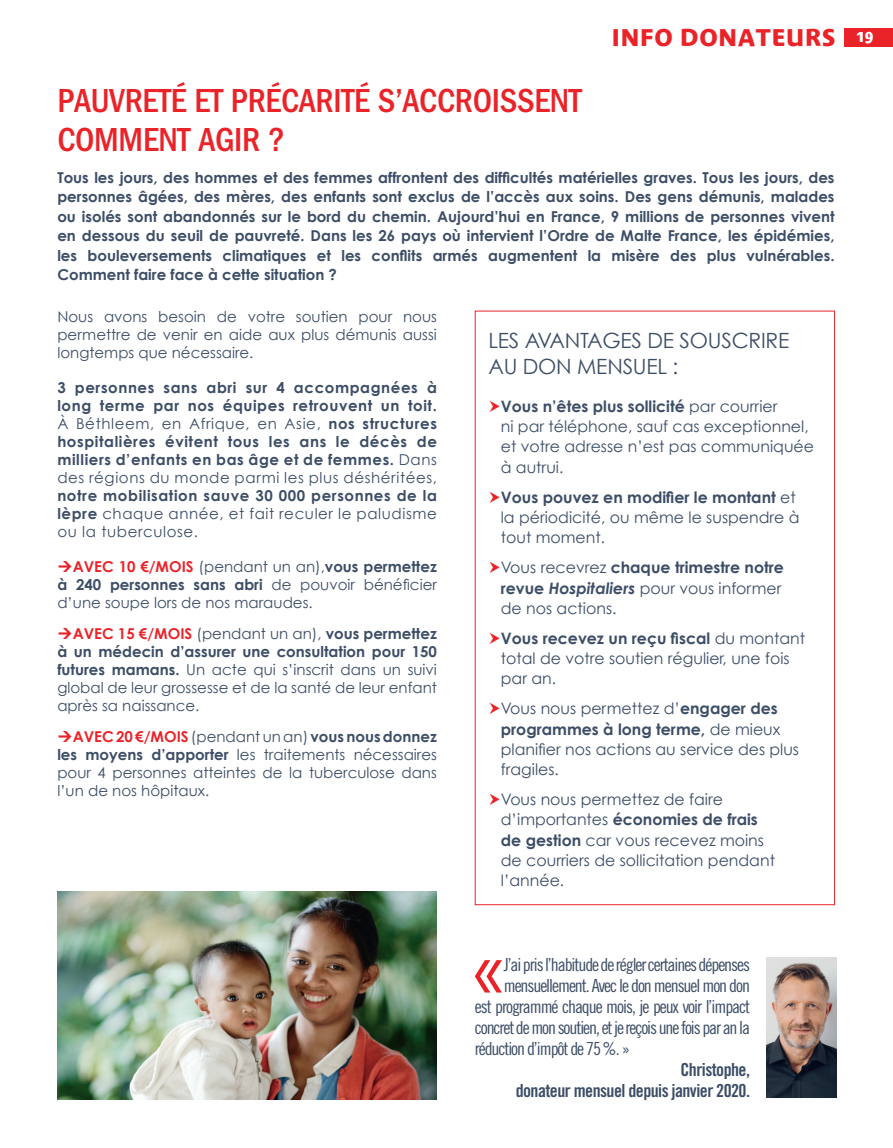
<style>
.page{position:relative;width:893px;height:1148px;background:#fff}
.page>*{position:absolute;margin:0;border:0;box-sizing:border-box;transform-origin:0 0}
.t1{font:105.15px "Trade Gothic Cond Eighteen";color:#ea2329;scale:.77 1}
.t2{font:500 condensed 34.5px/39px "Franklin Gothic EF";letter-spacing:-.01em;color:#ea2329}
.t3{font:700 24px "Bienvenue";letter-spacing:.035em;color:#ea2329}
.t4{font:21px/25.2px "Century Gothic";letter-spacing:-.01em;color:#3c4d66}
.t5{font:18px "Trade Gothic Cond Eighteen";letter-spacing:-.06em;color:#3c4d66}
.t6{font:18px/21px "Trade Gothic Bold Cond Twenty";letter-spacing:-.03em;color:#3c4d66;text-align:right}
.t7{font:15.75px/20.2px "Century Gothic";color:#3c4d66}
.t8{font:700 15px/19.5px "Century Gothic";letter-spacing:.02em;color:#3c4d66;text-align:justify}
.t9{font:15px/18px "Century Gothic";color:#3c4d66;text-align:justify}
.s1{font-weight:400}
.s2{font-weight:700}
.s3{font-weight:700;color:#ea2329}
.s4{font-weight:700;font-style:italic}
</style>
<div class="page">
<img style="left:766px;top:957px;width:70px;height:140px">
<img style="left:57px;top:891px;width:380px;height:209px">
<div style="left:844px;top:28px;width:49px;height:19px;background:#ea2329"></div>
<h2 class="t2" style="left:57px;top:81px;width:526px">PAUVRETÉ ET PRÉCARITÉ S’ACCROISSENT<br>COMMENT AGIR ?</h2>
<h3 class="t3" style="left:612px;top:23px;width:263px">INFO DONATEURS <sup>19</sup></h3>
<p class="t8" style="left:57px;top:167px;width:779px">Tous les jours, des hommes et des femmes affrontent des difficultés matérielles graves. Tous les jours, des personnes âgées, des mères, des enfants sont exclus de l’accès aux soins. Des gens démunis, malades ou isolés sont abandonnés sur le bord du chemin. Aujourd’hui en France, 9 millions de personnes vivent en dessous du seuil de pauvreté. Dans les 26 pays où intervient l’Ordre de Malte France, les épidémies, les bouleversements climatiques et les conflits armés augmentent la misère des plus vulnérables.<br>Comment faire face à cette situation ?</p>
<p class="t9" style="left:57px;top:308px;width:381px">Nous avons besoin de votre soutien pour nous permettre de venir en aide aux plus démunis aussi longtemps que nécessaire.</p>
<p class="t8" style="left:57px;top:379px;width:381px;line-height:18px">3 personnes sans abri sur 4 accompagnées à long terme par nos équipes retrouvent un toit.<br><span class="s1">À Béthleem, en Afrique, en Asie,</span> nos structures hospitalières évitent tous les ans le décès de milliers d’enfants en bas âge et de femmes. <span class="s1">Dans des régions du monde parmi les plus déshéritées,</span></p>
<p class="t9" style="left:57px;top:487px;width:381px"><span class="s2">notre mobilisation sauve 30 000 personnes de la lèpre</span> chaque année, et fait reculer le paludisme ou la tuberculose.</p>
<p class="t9" style="left:57px;top:558px;width:381px;text-indent:15px"><span class="s3">AVEC 10 €/MOIS</span> (pendant un an),<span class="s2">vous permettez à 240 personnes sans abri</span> de pouvoir bénéficier d’une soupe lors de nos maraudes.</p>
<p class="t9" style="left:57px;top:624px;width:381px;text-indent:15px"><span class="s3">AVEC 15 €/MOIS</span> (pendant un an), <span class="s2">vous permettez à un médecin d’assurer une consultation pour 150 futures mamans.</span> Un acte qui s’inscrit dans un suivi global de leur grossesse et de la santé de leur enfant après sa naissance.</p>
<p class="t9" style="left:57px;top:727px;width:381px;text-indent:15px"><span class="s3">AVEC 20 €/MOIS</span> (pendant un an) <span class="s2">vous nous donnez les moyens d’apporter</span> les traitements nécessaires pour 4 personnes atteintes de la tuberculose dans l’un de nos hôpitaux.</p>
<h3 class="t4" style="left:488px;top:328px;width:303px">LES AVANTAGES DE SOUSCRIRE<br>AU DON MENSUEL :</h3>
<p class="t7" style="left:501px;top:396px;width:315px"><span class="s2">Vous n’êtes plus sollicité</span> par courrier<br>ni par téléphone, sauf cas exceptionnel, et votre adresse n’est pas communiquée à autrui.</p>
<p class="t7" style="left:501px;top:487px;width:300px"><span class="s2">Vous pouvez en modifier le montant</span> et la périodicité, ou même le suspendre à tout moment.</p>
<p class="t7" style="left:501px;top:557px;width:285px">Vous recevrez <span class="s2">chaque trimestre notre revue</span> <span class="s4">Hospitaliers</span> pour vous informer de nos actions.</p>
<p class="t7" style="left:501px;top:628px;width:306px"><span class="s2">Vous recevez un reçu fiscal</span> du montant total de votre soutien régulier, une fois par an.</p>
<p class="t7" style="left:501px;top:698px;width:300px">Vous nous permettez d’<span class="s2">engager des programmes à long terme,</span> de mieux planifier nos actions au service des plus fragiles.</p>
<p class="t7" style="left:501px;top:789px;width:276px">Vous nous permettez de faire d’importantes <span class="s2">économies de frais de gestion</span> car vous recevez moins de courriers de sollicitation pendant l’année.</p>
<h1 class="t1" style="left:468px;top:904px;width:54px">«</h1>
<p class="t5" style="left:504px;top:954px;width:248px">J’ai pris l’habitude de régler certaines dépenses</p>
<p class="t5" style="left:504px;top:975px;width:248px">mensuellement. Avec le don mensuel mon don</p>
<p class="t5" style="left:475px;top:996px;width:277px">est programmé chaque mois, je peux voir l’impact</p>
<p class="t5" style="left:475px;top:1017px;width:277px">concret de mon soutien, et je reçois une fois par an la</p>
<p class="t5" style="left:475px;top:1038px;width:157px">réduction d’impôt de 75 %. »</p>
<p class="t6" style="left:516px;top:1059px;width:236px">Christophe,<br>donateur mensuel depuis janvier 2020.</p>
</div>
